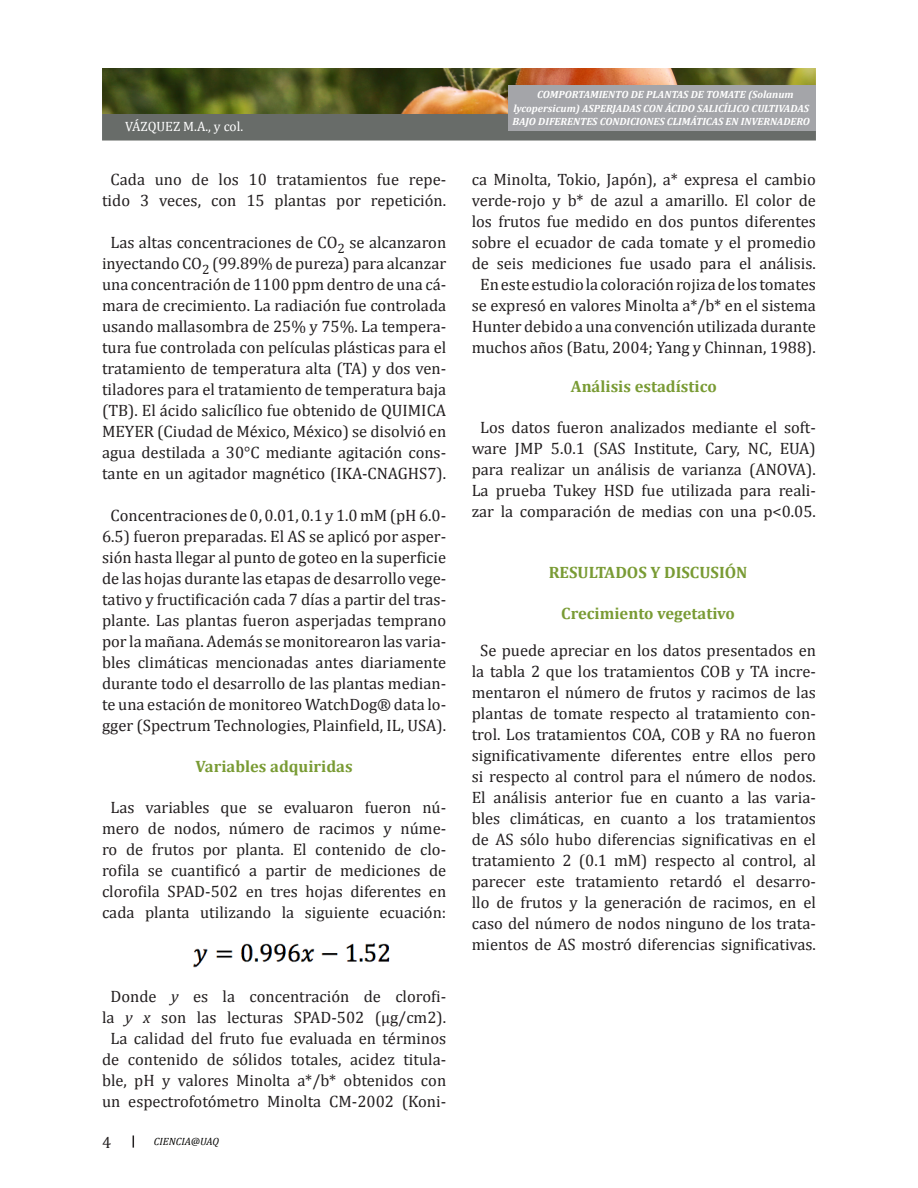
<style>
.page{position:relative;width:918px;height:1188px;background:#fff}
.page>*{position:absolute;margin:0;border:0;box-sizing:border-box;transform-origin:0 0}
.estilo_principal{font:16.5px/21px "Cambria";color:#231f20;text-align:center}
.estilo_principal-2{font:700 16.5px "Cambria";color:#799b34}
.subtitulos_2{font:700 16.5px "Cambria";color:#799b34}
.t1{font:13.5px "Cambria";color:#fff}
.estilo_principal-3{font:italic 700 10.5px/13.5px "Cambria";color:#fff}
.t2{font:italic 10.5px "Cambria";color:#050503}
.s1{font-style:italic}
</style>
<div class="page">
<svg style="left:133px;top:1135px;width:1px;height:13px"></svg>
<div style="left:102px;top:114px;width:714px;height:27px;background:#686c69"></div>
<img style="left:102px;top:68px;width:714px;height:46px">
<div style="left:508px;top:85px;width:308px;height:46px;background:#a4a5a9"></div>
<img style="left:193px;top:943px;width:197px;height:25px">
<p class="t1" style="left:125px;top:118px;width:120px">VÁZQUEZ M.A., y col.</p>
<p class="estilo_principal" style="left:102px;top:169px;width:346px">Cada uno de los 10 tratamientos fue repe&shy;tido 3 veces, con 15 plantas por repetición.</p>
<p class="estilo_principal" style="left:102px;top:232px;width:346px">Las altas concentraciones de CO<sub>2</sub> se alcanzaron inyectando CO<sub>2</sub> (99.89% de pureza) para alcanzar una concentración de 1100 ppm dentro de una cá&shy;mara de crecimiento. La radiación fue controlada usando mallasombra de 25% y 75%. La tempera&shy;tura fue controlada con películas plásticas para el tratamiento de temperatura alta (TA) y dos ven&shy;tiladores para el tratamiento de temperatura baja (TB). El ácido salicílico fue obtenido de QUIMICA MEYER (Ciudad de México, México) se disolvió en agua destilada a 30°C mediante agitación cons&shy;tante en un agitador magnético (IKA-CNAGHS7).</p>
<p class="estilo_principal" style="left:102px;top:505px;width:346px">Concentraciones de 0, 0.01, 0.1 y 1.0 mM (pH 6.0- 6.5) fueron preparadas. El AS se aplicó por asper&shy;sión hasta llegar al punto de goteo en la superficie de las hojas durante las etapas de desarrollo vege&shy;tativo y fructificación cada 7 días a partir del tras&shy;plante. Las plantas fueron asperjadas temprano por la mañana. Además se monitorearon las varia&shy;bles climáticas mencionadas antes diariamente durante todo el desarrollo de las plantas median&shy;te una estación de monitoreo WatchDog® data lo&shy;gger (Spectrum Technologies, Plainfield, IL, USA).</p>
<p class="subtitulos_2" style="left:196px;top:755px;width:159px">Variables adquiridas</p>
<p class="estilo_principal" style="left:102px;top:797px;width:346px">Las variables que se evaluaron fueron nú&shy;mero de nodos, número de racimos y núme&shy;ro de frutos por planta. El contenido de clo&shy;rofila se cuantificó a partir de mediciones de clorofila SPAD-502 en tres hojas diferentes en cada planta utilizando la siguiente ecuación:</p>
<p class="estilo_principal" style="left:102px;top:986px;width:346px">Donde <span class="s1">y</span> es la concentración de clorofi&shy;la <span class="s1">y x</span> son las lecturas SPAD-502 (µg/cm2).</p>
<p class="estilo_principal" style="left:102px;top:1028px;width:346px">La calidad del fruto fue evaluada en términos de contenido de sólidos totales, acidez titula&shy;ble, pH y valores Minolta a*/b* obtenidos con un espectrofotómetro Minolta CM-2002 (Koni-</p>
<p class="estilo_principal" style="left:102px;top:1131px;width:11px">4</p>
<p class="t2" style="left:154px;top:1134px;width:67px">CIENCIA@UAQ</p>
<p class="estilo_principal-3" style="left:512px;top:88px;width:299px;text-indent:25px">COMPORTAMIENTO DE PLANTAS DE TOMATE (Solanum lycopersicum) ASPERJADAS CON ÁCIDO SALICÍLICO CULTIVADAS<br>BAJO DIFERENTES CONDICIONES CLIMÁTICAS EN INVERNADERO</p>
<p class="estilo_principal" style="left:472px;top:169px;width:346px;text-align:justify">ca Minolta, Tokio, Japón), a* expresa el cambio verde-rojo y b* de azul a amarillo. El color de los frutos fue medido en dos puntos diferentes sobre el ecuador de cada tomate y el promedio de seis mediciones fue usado para el análisis.</p>
<p class="estilo_principal" style="left:472px;top:274px;width:346px">En este estudio la coloración rojiza de los tomates se expresó en valores Minolta a*/b* en el sistema Hunter debido a una convención utilizada durante muchos años (Batu, 2004; Yang y Chinnan, 1988).</p>
<p class="subtitulos_2" style="left:571px;top:375px;width:147px">Análisis estadístico</p>
<p class="estilo_principal" style="left:472px;top:417px;width:346px">Los datos fueron analizados mediante el soft&shy;ware JMP 5.0.1 (SAS Institute, Cary, NC, EUA) para realizar un análisis de varianza (ANOVA).<br>La prueba Tukey HSD fue utilizada para reali&shy;zar la comparación de medias con una p&lt;0.05.</p>
<p class="estilo_principal-2" style="left:549px;top:561px;width:200px">RESULTADOS Y DISCUSIÓN</p>
<p class="estilo_principal-2" style="left:561px;top:601px;width:175px">Crecimiento vegetativo</p>
<p class="estilo_principal" style="left:472px;top:640px;width:346px">Se puede apreciar en los datos presentados en la tabla 2 que los tratamientos COB y TA incre&shy;mentaron el número de frutos y racimos de las plantas de tomate respecto al tratamiento con&shy;trol. Los tratamientos COA, COB y RA no fueron significativamente diferentes entre ellos pero si respecto al control para el número de nodos.<br>El análisis anterior fue en cuanto a las varia&shy;bles climáticas, en cuanto a los tratamientos de AS sólo hubo diferencias significativas en el tratamiento 2 (0.1 mM) respecto al control, al parecer este tratamiento retardó el desarro&shy;llo de frutos y la generación de racimos, en el caso del número de nodos ninguno de los trata&shy;mientos de AS mostró diferencias significativas.</p>
</div>
